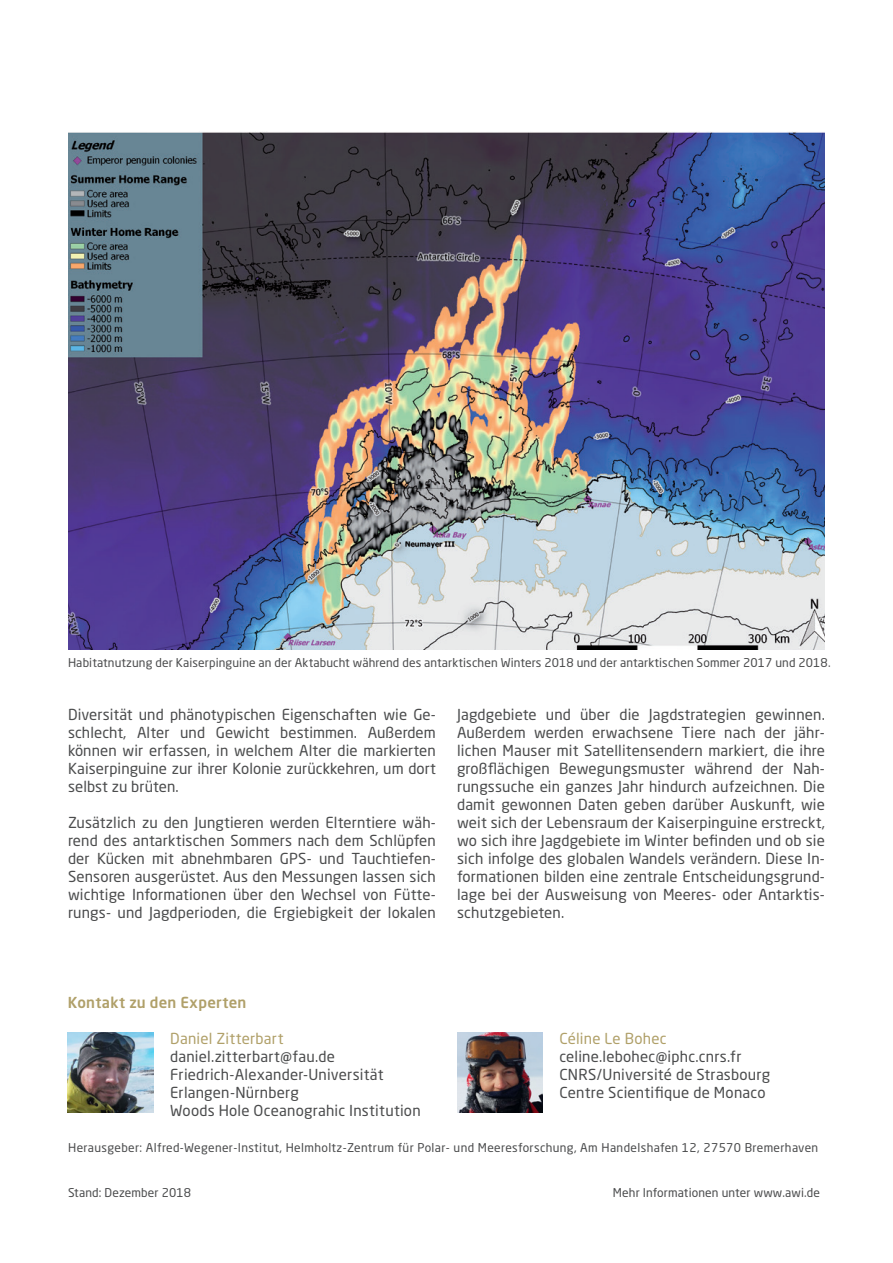
<style>
.page{position:relative;width:893px;height:1263px;background:#fff}
.page>*{position:absolute;margin:0;border:0;box-sizing:border-box;transform-origin:0 0}
.lauf{font:15px/18px "Neo Sans W1 G";letter-spacing:.01em;color:#4b4c4d;text-align:justify}
.t1{font:15px "Neo Sans W1 G";letter-spacing:.015em;color:#b0a069}
.t2{font:500 15px "Neo Sans W1 G";letter-spacing:.02em;color:#b0a069}
.Legende{font:12px "Neo Sans W1 G";letter-spacing:.01em;color:#4b4c4d}
.Legende-2{font:12px "Neo Sans W1 G";letter-spacing:.03em;color:#4b4c4d}
</style>
<div class="page">
<img style="left:68px;top:1033px;width:85px;height:79px">
<img style="left:457px;top:1033px;width:85px;height:79px">
<img style="left:68px;top:132px;width:757px;height:517px">
<p class="Legende" style="left:68px;top:655px;width:764px">Habitatnutzung der Kaiserpinguine an der Aktabucht während des antarktischen Winters 2018 und der antarktischen Sommer 2017 und 2018.</p>
<p class="lauf" style="left:68px;top:705px;width:369px">Diversität und phänotypischen Eigenschaften wie Ge&shy;schlecht, Alter und Gewicht bestimmen. Außerdem können wir erfassen, in welchem Alter die markierten Kaiserpinguine zur ihrer Kolonie zurückkehren, um dort selbst zu brüten.</p>
<p class="lauf" style="left:68px;top:813px;width:369px">Zusätzlich zu den Jungtieren werden Elterntiere wäh&shy;rend des antarktischen Sommers nach dem Schlüpfen der Kücken mit abnehmbaren GPS- und Tauchtiefen-Sensoren ausgerüstet. Aus den Messungen lassen sich wichtige Informationen über den Wechsel von Fütte&shy;rungs- und Jagdperioden, die Ergiebigkeit der lokalen</p>
<p class="lauf" style="left:457px;top:705px;width:369px">Jagdgebiete und über die Jagdstrategien gewinnen.<br>Außerdem werden erwachsene Tiere nach der jähr&shy;lichen Mauser mit Satellitensendern markiert, die ihre großflächigen Bewegungsmuster während der Nah&shy;rungssuche ein ganzes Jahr hindurch aufzeichnen. Die damit gewonnen Daten geben darüber Auskunft, wie weit sich der Lebensraum der Kaiserpinguine erstreckt, wo sich ihre Jagdgebiete im Winter befinden und ob sie sich infolge des globalen Wandels verändern. Diese In&shy;formationen bilden eine zentrale Entscheidungsgrund&shy;lage bei der Ausweisung von Meeres- oder Antarktis&shy;schutzgebieten.</p>
<p class="t2" style="left:68px;top:993px;width:180px">Kontakt zu den Experten</p>
<p class="t1" style="left:170px;top:1029px;width:115px">Daniel Zitterbart</p>
<p class="lauf" style="left:170px;top:1047px;width:166px">daniel.zitterbart@fau.de</p>
<p class="lauf" style="left:170px;top:1065px;width:215px">Friedrich-Alexander-Universität</p>
<p class="lauf" style="left:170px;top:1083px;width:130px">Erlangen-Nürnberg</p>
<p class="lauf" style="left:170px;top:1101px;width:252px">Woods Hole Oceanograhic Institution</p>
<p class="t1" style="left:559px;top:1029px;width:109px">Céline Le Bohec</p>
<p class="lauf" style="left:559px;top:1047px;width:183px">celine.lebohec@iphc.cnrs.fr</p>
<p class="lauf" style="left:559px;top:1065px;width:212px">CNRS/Université de Strasbourg</p>
<p class="lauf" style="left:559px;top:1083px;width:208px">Centre Scientifique de Monaco</p>
<p class="Legende-2" style="left:68px;top:1140px;width:751px">Herausgeber: Alfred-Wegener-Institut, Helmholtz-Zentrum für Polar- und Meeresforschung, Am Handelshafen 12, 27570 Bremerhaven</p>
<p class="Legende" style="left:68px;top:1185px;width:125px">Stand: Dezember 2018</p>
<p class="Legende" style="left:613px;top:1185px;width:209px">Mehr Informationen unter www.awi.de</p>
</div>
